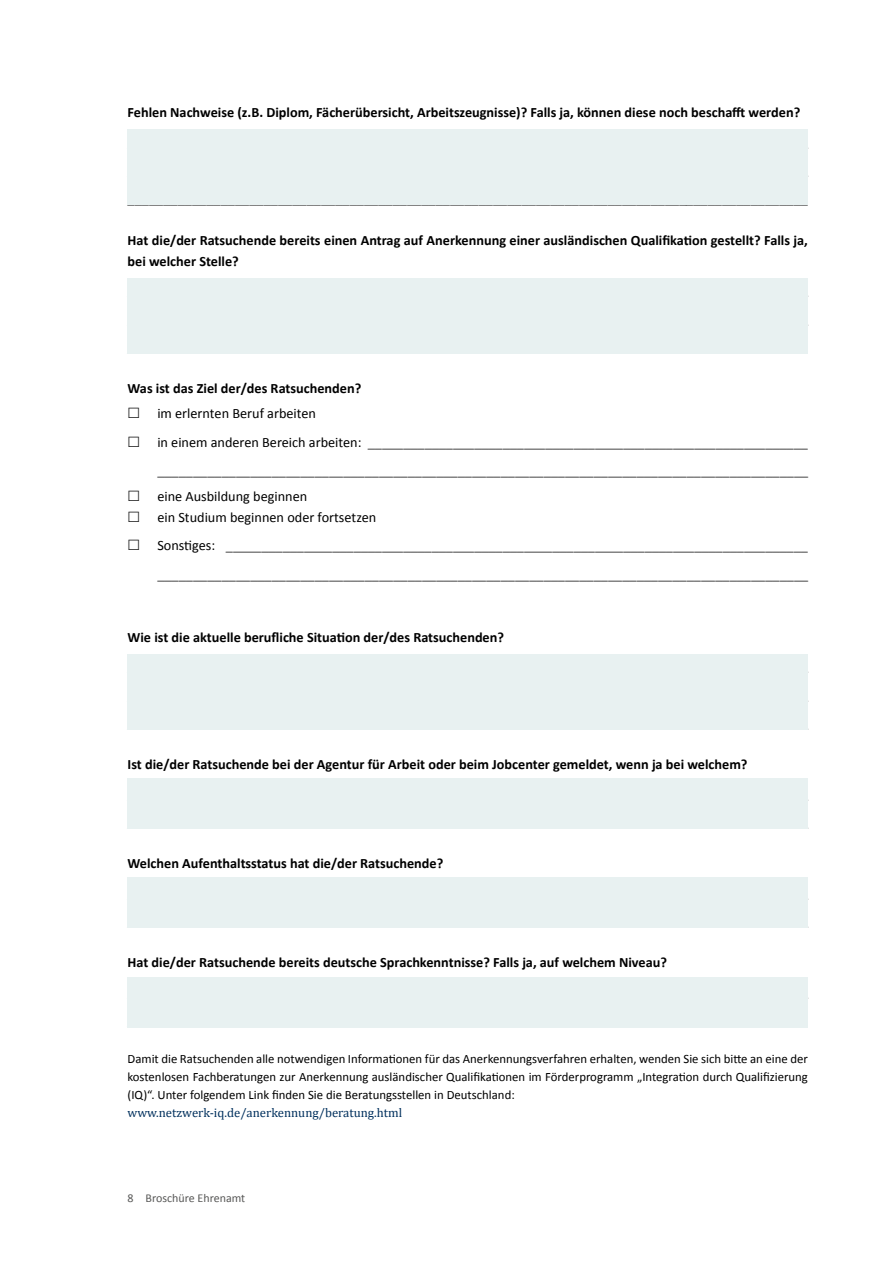
<style>
.page{position:relative;width:893px;height:1263px;background:#fff}
.page>*{position:absolute;margin:0;border:0;box-sizing:border-box;transform-origin:0 0}
.t1{font:700 14.25px/21px "Calibri";color:#000}
.t2{font:300 14.25px/28.5px "Calibri";color:#000}
.t3{font:14.25px/21px "Calibri";color:#000}
.t4{font:12.75px/18px "Calibri";color:#000;text-align:justify}
.t5{font:12.75px "Cambria";color:#00305d}
.t6{font:12px "Calibri";color:#575756}
.s1{font-weight:400}
</style>
<div class="page">
<div style="left:128px;top:130px;width:680px;height:75px;background:#e8f1f1"></div>
<div style="left:128px;top:279px;width:680px;height:75px;background:#e8f1f1"></div>
<div style="left:128px;top:654px;width:680px;height:76px;background:#e8f1f1"></div>
<div style="left:128px;top:977px;width:680px;height:50px;background:#e8f1f1"></div>
<div style="left:128px;top:877px;width:680px;height:51px;background:#e8f1f1"></div>
<div style="left:128px;top:779px;width:680px;height:50px;background:#e8f1f1"></div>
<p class="t1" style="left:128px;top:102px;width:674px">Fehlen Nachweise (z.B. Diplom, Fächerübersicht, Arbeitszeugnisse)? Falls ja, können diese noch beschafft werden?</p>
<p class="t2" style="left:128px;top:183px;width:682px">_______________________________________________________________________________________________</p>
<p class="t1" style="left:128px;top:229px;width:682px">Hat die/der Ratsuchende bereits einen Antrag auf Anerkennung einer ausländischen Qualifikation gestellt? Falls ja, bei welcher Stelle?</p>
<p class="t1" style="left:128px;top:378px;width:235px">Was ist das Ziel der/des Ratsuchenden?</p>
<p class="t2" style="left:157px;top:399px;width:652px"><span class="s1">im erlernten Beruf arbeiten<br>in einem anderen Bereich arbeiten:</span> ______________________________________________________________ ___________________________________________________________________________________________</p>
<p class="t3" style="left:157px;top:485px;width:220px">eine Ausbildung beginnen<br>ein Studium beginnen oder fortsetzen</p>
<p class="t2" style="left:157px;top:531px;width:652px"><span class="s1">Sonstiges:</span> __________________________________________________________________________________ ___________________________________________________________________________________________</p>
<p class="t1" style="left:128px;top:626px;width:378px">Wie ist die aktuelle berufliche Situation der/des Ratsuchenden?</p>
<p class="t1" style="left:128px;top:754px;width:621px">Ist die/der Ratsuchende bei der Agentur für Arbeit oder beim Jobcenter gemeldet, wenn ja bei welchem?</p>
<p class="t1" style="left:128px;top:853px;width:317px">Welchen Aufenthaltsstatus hat die/der Ratsuchende?</p>
<p class="t1" style="left:128px;top:952px;width:541px">Hat die/der Ratsuchende bereits deutsche Sprachkenntnisse? Falls ja, auf welchem Niveau?</p>
<p class="t4" style="left:128px;top:1050px;width:682px">Damit die Ratsuchenden alle notwendigen Informationen für das Anerkennungsverfahren erhalten, wenden Sie sich bitte an eine der kostenlosen Fachberatungen zur Anerkennung ausländischer Qualifikationen im Förderprogramm „Integration durch Qualifizierung (IQ)“. Unter folgendem Link finden Sie die Beratungsstellen in Deutschland:</p>
<p class="t5" style="left:128px;top:1105px;width:276px">www.netzwerk-iq.de/anerkennung/beratung.html</p>
<p class="t6" style="left:128px;top:1190px;width:119px">8 Broschüre Ehrenamt</p>
</div>
